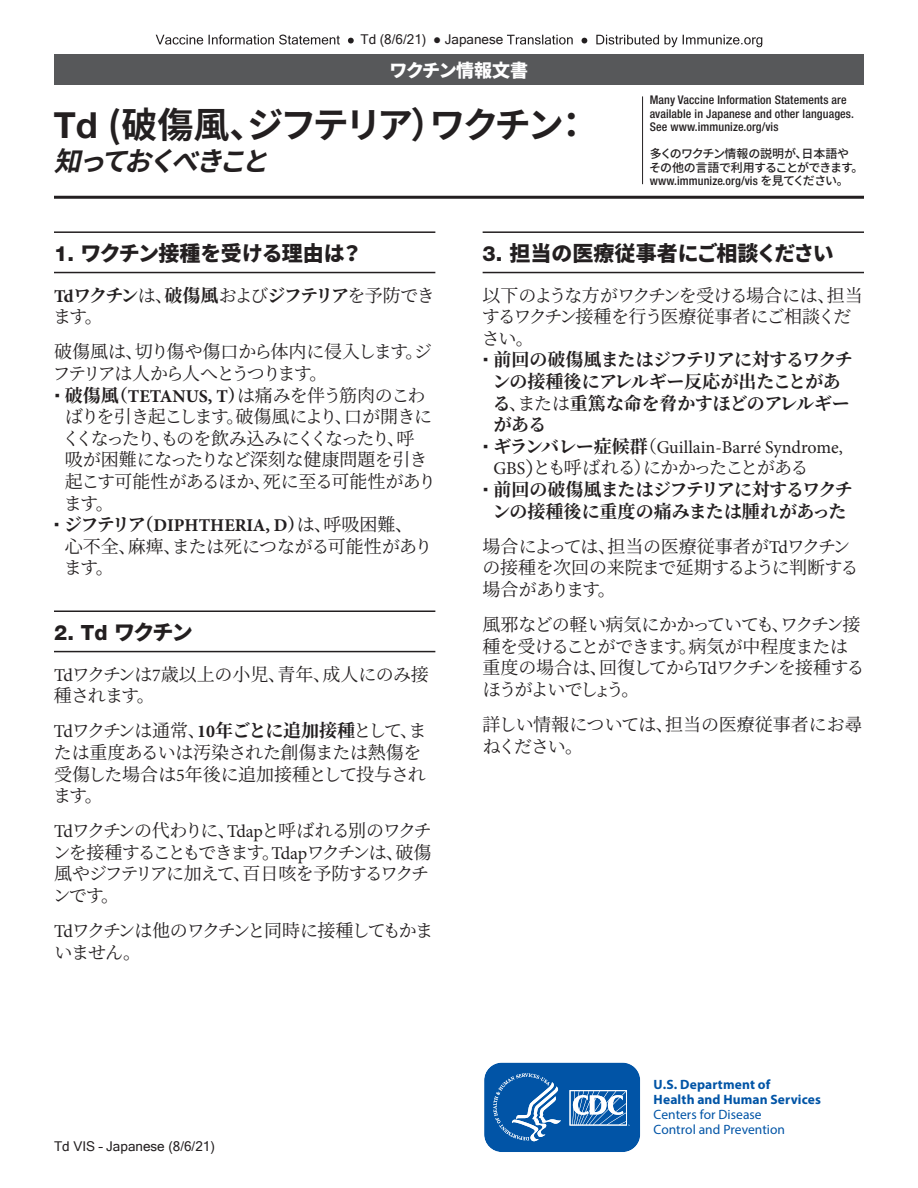
<style>
.page{position:relative;width:918px;height:1188px;background:#fff}
.page>*{position:absolute;margin:0;border:0;box-sizing:border-box;transform-origin:0 0}
.t1{font:700 36px "Noto Sans CJ Kjp";letter-spacing:-.08em;color:#231f20}
.t2{font:italic 700 27px "Noto Sans CJ Kjp";color:#231f20}
.t3{font:900 21px "Noto Sans CJ Kjp";letter-spacing:-.01em;color:#231f20}
.t4{font:900 21px "Noto Sans CJ Kjp";letter-spacing:-.03em;color:#231f20}
.t5{font:800 21px "Helvetica Neue LT Std";color:#231f20}
.t6{font:18px/21.6px "Noto Serif CJ Kjp";letter-spacing:-.055em;color:#231f20}
.t7{font:700 18px/21.6px "Noto Serif CJ Kjp";letter-spacing:-.025em;color:#231f20}
.t8{font:18px/21.6px "Noto Serif CJ Kjp";letter-spacing:-.095em;color:#231f20}
.t9{font:18px/21.6px "Noto Serif CJ Kjp";letter-spacing:-.025em;color:#231f20}
.t10{font:18px/21.6px "Noto Serif CJ Kjp";letter-spacing:-.035em;color:#231f20}
.t11{font:18px "Minion Pro";color:#231f20}
.t12{font:18px/21.6px "Noto Serif CJ Kjp";letter-spacing:-.085em;color:#231f20}
.t13{font:18px/21.6px "Noto Serif CJ Kjp";letter-spacing:-.015em;color:#231f20}
.t14{font:700 18px "Minion Pro";color:#231f20}
.t15{font:18px/21.6px "Noto Serif CJ Kjp";letter-spacing:-.01em;color:#231f20}
.t16{font:900 18px "Noto Sans CJ Kjp";letter-spacing:-.04em;color:#fff}
.t17{font:13.5px "Microsoft Sans Serif";color:#231f20}
.t18{font:700 13.5px/15px "Myriad Pro";letter-spacing:.01em;color:#0154a6}
.t19{font:13.5px/15px "Myriad Pro";color:#0154a6}
.t20{font:500 condensed 12px/13.5px "Helvetica Neue LT Std";letter-spacing:.01em;color:#231f20}
.t21{font:500 12px/13.5px "Noto Sans CJ Kjp";letter-spacing:-.055em;color:#231f20}
.s1{font-family:"Helvetica Neue LT Std"}
.s2{font-family:"Noto Sans CJ Kjp";font-stretch:normal}
.s3{font-family:"Helvetica Neue LT Std";font-weight:800}
.s4{font-family:"Minion Pro";font-weight:700}
.s5{font-weight:700}
.s6{font-family:"Noto Serif CJ Kjp"}
.s7{font-family:"Noto Serif CJ Kjp";font-weight:400}
.s8{font-family:"Noto Sans CJ Kjp";font-weight:900}
.s9{font-family:"Minion Pro"}
.s10{font-weight:400}
.s11{font-family:"Noto Serif CJ Kjp";font-weight:700}
.s12{font-family:"Minion Pro";font-weight:400}
</style>
<div class="page">
<hr style="left:642px;top:96px;width:1px;height:88px;background:#231f20">
<hr style="left:54px;top:196px;width:810px;height:3px;background:#231f20">
<svg style="left:484px;top:1062px;width:157px;height:90px;background:#296fb4"></svg>
<div style="left:54px;top:54px;width:810px;height:31px;background:#57585a"></div>
<hr style="left:54px;top:272px;width:381px;height:1px;background:#231f20">
<hr style="left:54px;top:231px;width:381px;height:2px;background:#231f20">
<hr style="left:54px;top:651px;width:381px;height:1px;background:#231f20">
<hr style="left:54px;top:610px;width:381px;height:2px;background:#231f20">
<hr style="left:483px;top:272px;width:381px;height:1px;background:#231f20">
<hr style="left:483px;top:231px;width:381px;height:2px;background:#231f20">
<svg style="left:156px;top:35px;width:198px;height:10px"></svg>
<svg style="left:507px;top:35px;width:255px;height:12px"></svg>
<p class="t17" style="left:360px;top:31px;width:144px">Td (8/6/21) ● Japanese</p>
<p class="t16" style="left:390px;top:60px;width:140px">ワクチン情報文書</p>
<h1 class="t1" style="left:54px;top:105px;width:537px"><span class="s1">Td</span> (破傷風、ジフテリア）ワクチン：</h1>
<h2 class="t2" style="left:54px;top:146px;width:233px">知っておくべきこと</h2>
<p class="t20" style="left:650px;top:93px;width:206px">Many Vaccine Information Statements are available in Japanese and other languages.<br>See www.immunize.org/vis</p>
<p class="t21" style="left:649px;top:147px;width:216px">多くのワクチン情報の説明が、日本語やその他の言語で利用することができます。</p>
<p class="t20" style="left:650px;top:174px;width:201px">www.immunize.org/vis <span class="s2">を見てください。</span></p>
<p class="t4" style="left:54px;top:241px;width:310px"><span class="s3">1.</span> ワクチン接種を受ける理由は？</p>
<p class="t6" style="left:53px;top:285px;width:383px"><span class="s4">Td</span><span class="s5">ワクチン</span>は、<span class="s5">破傷風</span>および<span class="s5">ジフテリア</span>を予防できます。</p>
<p class="t8" style="left:52px;top:341px;width:381px">破傷風は、切り傷や傷口から体内に侵入します。ジフテリアは人から人へとうつります。</p>
<p class="t6" style="left:62px;top:385px;width:375px"><span class="s5">破傷風（</span><span class="s4">TETANUS, T</span><span class="s5">）</span>は痛みを伴う筋肉のこわばりを引き起こします。破傷風により、口が開きにくくなったり、ものを飲み込みにくくなったり、呼吸が困難になったりなど深刻な健康問題を引き起こす可能性があるほか、死に至る可能性があります。</p>
<p class="t14" style="left:64px;top:513px;width:350px"><span class="s6">ジフテリア（</span>DIPHTHERIA, D<span class="s6">）</span><span class="s7">は、呼吸困難、</span></p>
<p class="t15" style="left:64px;top:536px;width:370px">心不全、麻痺、または死につながる可能性があります。</p>
<p class="t5" style="left:54px;top:620px;width:140px">2. Td <span class="s8">ワクチン</span></p>
<p class="t9" style="left:54px;top:664px;width:376px"><span class="s9">Td</span>ワクチンは<span class="s9">7</span>歳以上の小児、青年、成人にのみ接種されます。</p>
<p class="t9" style="left:53px;top:720px;width:375px"><span class="s9">Td</span>ワクチンは通常、<span class="s4">10</span><span class="s5">年ごとに追加接種</span>として、または重度あるいは汚染された創傷または熱傷を受傷した場合は<span class="s9">5</span>年後に追加接種として投与されます。</p>
<p class="t8" style="left:53px;top:820px;width:381px"><span class="s9">Td</span>ワクチンの代わりに、<span class="s9">Tdap</span>と呼ばれる別のワクチンを接種することもできます。<span class="s9">Tdap</span>ワクチンは、破傷風やジフテリアに加えて、百日咳を予防するワクチンです。</p>
<p class="t12" style="left:54px;top:920px;width:381px"><span class="s9">Td</span>ワクチンは他のワクチンと同時に接種してもかまいません。</p>
<p class="t17" style="left:54px;top:1137px;width:162px">Td VIS – Japanese (8/6/21)</p>
<p class="t3" style="left:483px;top:241px;width:353px"><span class="s3">3.</span> 担当の医療従事者にご相談ください</p>
<p class="t6" style="left:482px;top:285px;width:382px">以下のような方がワクチンを受ける場合には、担当するワクチン接種を行う医療従事者にご相談ください。</p>
<p class="t7" style="left:492px;top:349px;width:362px">前回の破傷風またはジフテリアに対するワクチンの接種後にアレルギー反応が出たことがある<span class="s10">、または</span>重篤な命を脅かすほどのアレルギーがある</p>
<p class="t11" style="left:493px;top:435px;width:351px"><span class="s11">ギランバレー症候群</span><span class="s6">（</span>Guillain-Barré Syndrome,</p>
<p class="t7" style="left:492px;top:457px;width:362px"><span class="s12">GBS</span><span class="s10">)とも呼ばれる）にかかったことがある<br></span>前回の破傷風またはジフテリアに対するワクチンの接種後に重度の痛みまたは腫れがあった</p>
<p class="t10" style="left:482px;top:536px;width:378px">場合によっては、担当の医療従事者が<span class="s9">Td</span>ワクチンの接種を次回の来院まで延期するように判断する場合があります。</p>
<p class="t6" style="left:483px;top:614px;width:383px">風邪などの軽い病気にかかっていても、ワクチン接種を受けることができます。病気が中程度または重度の場合は、回復してから<span class="s9">Td</span>ワクチンを接種するほうがよいでしょう。</p>
<p class="t13" style="left:483px;top:714px;width:381px">詳しい情報については、担当の医療従事者にお尋ねください。</p>
<p class="t18" style="left:654px;top:1077px;width:169px">U.S. Department of<br>Health and Human Services</p>
<p class="t19" style="left:654px;top:1107px;width:133px">Centers for Disease<br>Control and Prevention</p>
</div>
